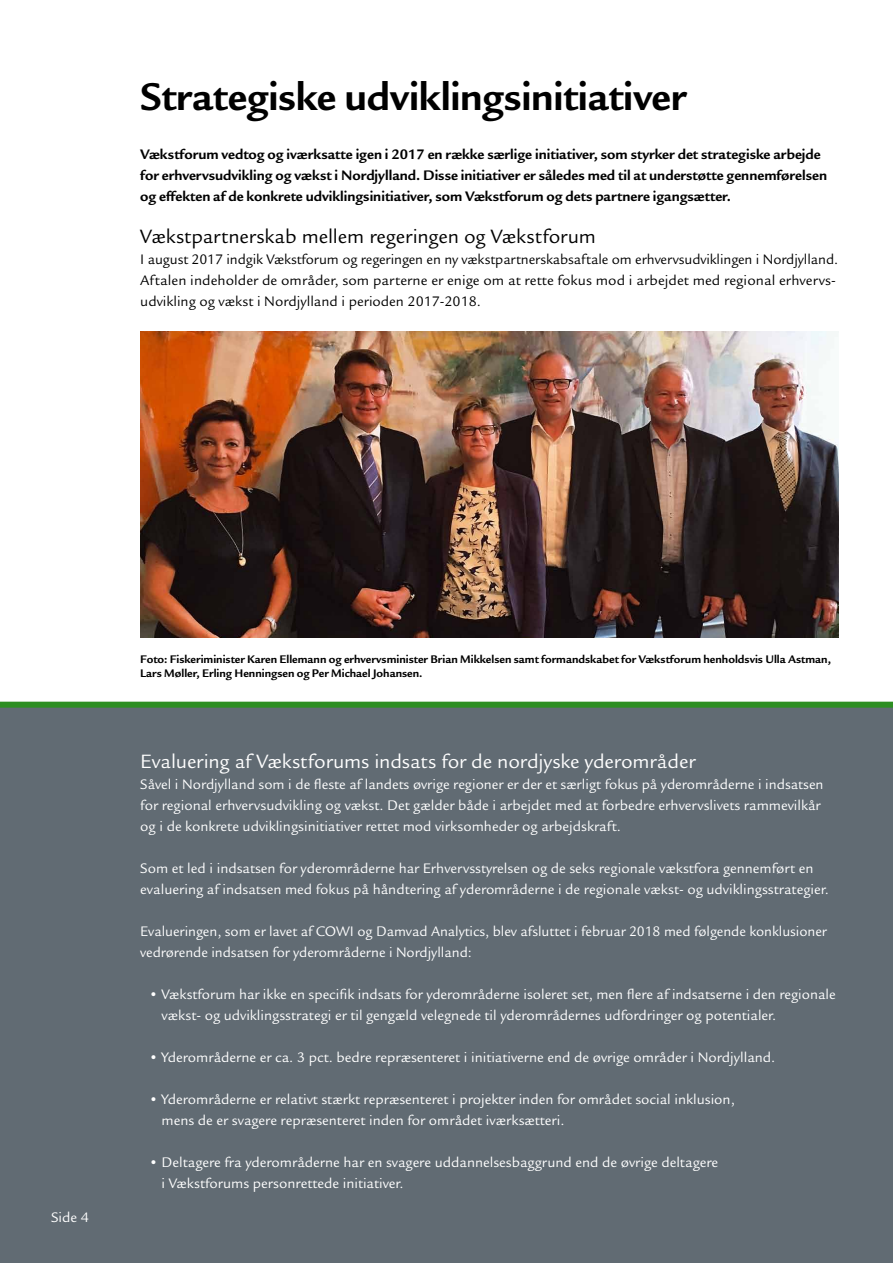
<style>
.page{position:relative;width:893px;height:1263px;background:#fff}
.page>*{position:absolute;margin:0;border:0;box-sizing:border-box;transform-origin:0 0}
.t1{font:700 42px "Legacy Sans ITC Std";letter-spacing:-.01em;color:#000}
.t2{font:21px "Legacy Sans ITC Std";letter-spacing:-.005em;color:#fff}
.t3{font:21px "Legacy Sans ITC Std";color:#000}
.t4{font:15px/21px "Legacy Sans ITC Std";color:#fff}
.t5{font:700 15px/21px "Legacy Sans ITC Std";color:#000}
.t6{font:15px/21px "Legacy Sans ITC Std";color:#000}
.t7{font:700 12px/14.4px "Legacy Sans ITC Std";color:#000}
</style>
<div class="page">
<div style="left:0;top:705px;width:893px;height:558px;background:#616b73"></div>
<div style="left:0;top:702px;width:893px;height:6px;background:#2d8e22"></div>
<img style="left:140px;top:332px;width:699px;height:306px">
<h1 class="t1" style="left:140px;top:72px;width:548px">Strategiske udviklingsinitiativer</h1>
<p class="t5" style="left:140px;top:144px;width:688px">Vækstforum vedtog og iværksatte igen i 2017 en række særlige initiativer, som styrker det strategiske arbejde for erhvervsudvikling og vækst i Nordjylland. Disse initiativer er således med til at understøtte gennemførelsen og effekten af de konkrete udviklingsinitiativer, som Vækstforum og dets partnere igangsætter.</p>
<h2 class="t3" style="left:140px;top:225px;width:457px">Vækstpartnerskab mellem regeringen og Vækstforum</h2>
<p class="t6" style="left:140px;top:249px;width:699px">I august 2017 indgik Vækstforum og regeringen en ny vækstpartnerskabsaftale om erhvervsudviklingen i Nordjylland.<br>Aftalen indeholder de områder, som parterne er enige om at rette fokus mod i arbejdet med regional erhvervs&shy;udvikling og vækst i Nordjylland i perioden 2017-2018.</p>
<p class="t4" style="left:51px;top:1207px;width:39px">Side 4</p>
<p class="t7" style="left:140px;top:652px;width:692px">Foto: Fiskeriminister Karen Ellemann og erhvervsminister Brian Mikkelsen samt formandskabet for Vækstforum henholdsvis Ulla Astman,<br>Lars Møller, Erling Henningsen og Per Michael Johansen.</p>
<h2 class="t2" style="left:140px;top:750px;width:557px">Evaluering af Vækstforums indsats for de nordjyske yderområder</h2>
<p class="t4" style="left:140px;top:774px;width:685px">Såvel i Nordjylland som i de fleste af landets øvrige regioner er der et særligt fokus på yderområderne i indsatsen for regional erhvervsudvikling og vækst. Det gælder både i arbejdet med at forbedre erhvervslivets rammevilkår og i de konkrete udviklingsinitiativer rettet mod virksomheder og arbejdskraft.</p>
<p class="t4" style="left:140px;top:858px;width:690px">Som et led i indsatsen for yderområderne har Erhvervsstyrelsen og de seks regionale vækstfora gennemført en evaluering af indsatsen med fokus på håndtering af yderområderne i de regionale vækst- og udviklingsstrategier.</p>
<p class="t4" style="left:140px;top:921px;width:688px">Evalueringen, som er lavet af COWI og Damvad Analytics, blev afsluttet i februar 2018 med følgende konklusioner vedrørende indsatsen for yderområderne i Nordjylland:</p>
<p class="t4" style="left:162px;top:984px;width:675px;text-indent:-13px">• Vækstforum har ikke en specifik indsats for yderområderne isoleret set, men flere af indsatserne i den regionale vækst- og udviklingsstrategi er til gengæld velegnede til yderområdernes udfordringer og potentialer.</p>
<p class="t4" style="left:149px;top:1047px;width:628px">• Yderområderne er ca. 3 pct. bedre repræsenteret i initiativerne end de øvrige områder i Nordjylland.</p>
<p class="t4" style="left:162px;top:1089px;width:575px;text-indent:-13px">• Yderområderne er relativt stærkt repræsenteret i projekter inden for området social inklusion, mens de er svagere repræsenteret inden for området iværksætteri.</p>
<p class="t4" style="left:162px;top:1152px;width:558px;text-indent:-13px">• Deltagere fra yderområderne har en svagere uddannelsesbaggrund end de øvrige deltagere i Vækstforums personrettede initiativer.</p>
</div>
